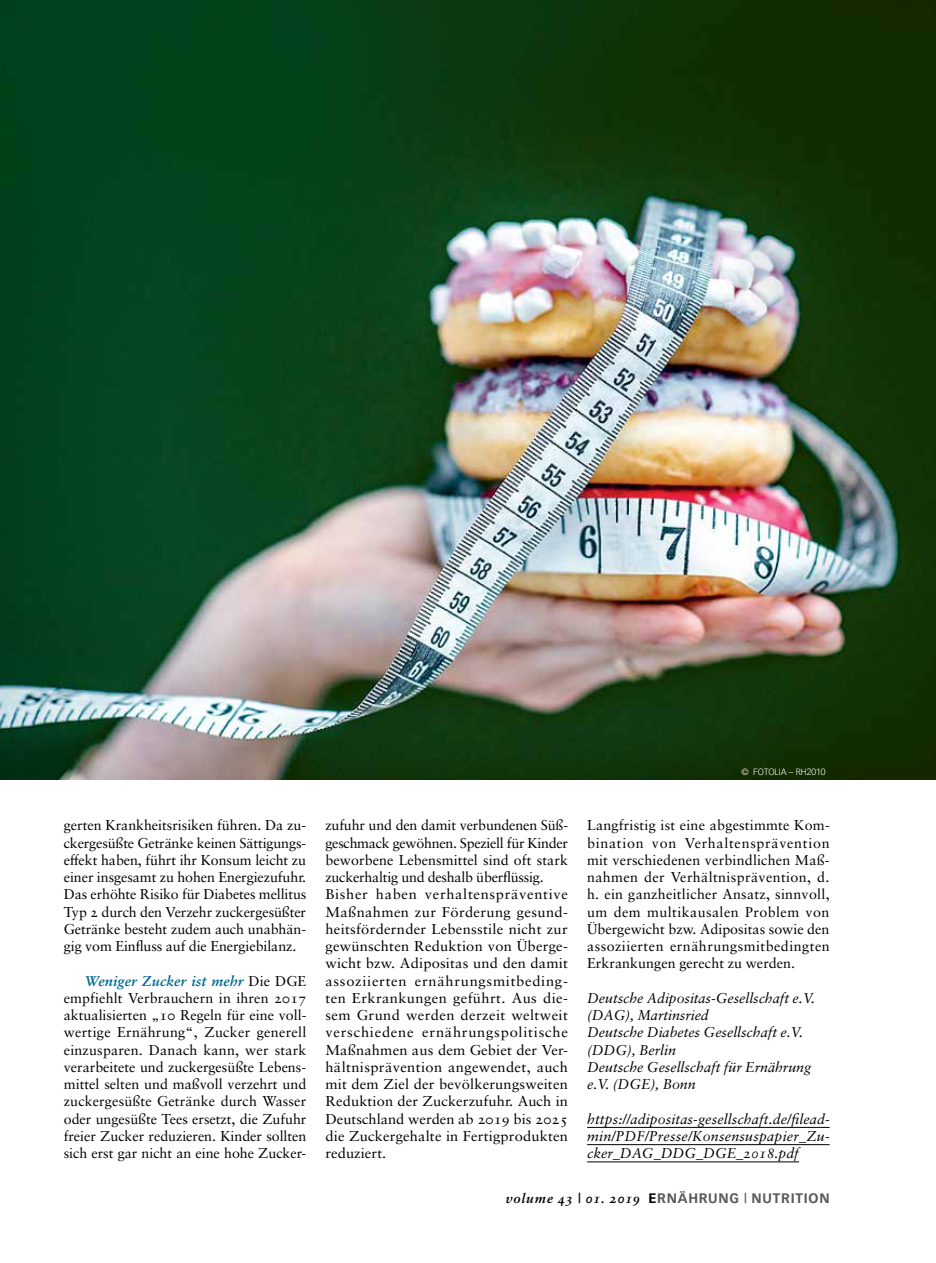
<style>
.page{position:relative;width:936px;height:1263px;background:#fff}
.page>*{position:absolute;margin:0;border:0;box-sizing:border-box;transform-origin:0 0}
.t1{font:14.25px/17.2px "Sabon LT Pro";letter-spacing:.01em;color:#000;text-align:justify}
.t2{font:italic 14.25px/17.2px "Sabon LT Pro";letter-spacing:-.005em;color:#000}
.t3{font:700 13.5px "Vectora LT Std";letter-spacing:.055em;color:#58595b}
.t4{font:300 9px "Vectora LT Std";color:#fff}
.s1{font-weight:700;font-style:italic;color:#006991}
.s2{font-family:"Sabon LT Pro";font-style:italic;color:#000}
.s3{color:#000}
.s4{font-family:"Sabon LT Pro";font-style:italic}
</style>
<div class="page">
<hr style="left:587px;top:1127px;width:242px;height:1px;background:#000">
<hr style="left:587px;top:1144px;width:242px;height:1px;background:#000">
<hr style="left:587px;top:1161px;width:212px;height:1px;background:#000">
<img style="left:0;top:0;width:935px;height:779px">
<p class="t1" style="left:64px;top:816px;width:244px">gerten Krankheitsrisiken führen. Da zu&shy;ckergesüßte Getränke keinen Sättigungs&shy;effekt haben, führt ihr Konsum leicht zu einer insgesamt zu hohen Energiezufuhr.<br>Das erhöhte Risiko für Diabetes mellitus Typ 2 durch den Verzehr zuckergesüßter Getränke besteht zudem auch unabhän&shy;gig vom Einfluss auf die Energiebilanz.</p>
<p class="t1" style="left:64px;top:972px;width:244px;text-indent:21px"><span class="s1">Weniger Zucker ist mehr</span> Die DGE empfiehlt Verbrauchern in ihren 2017 aktualisierten „10 Regeln für eine voll&shy;wertige Ernährung“, Zucker generell einzusparen. Danach kann, wer stark verarbeitete und zuckergesüßte Lebens&shy;mittel selten und maßvoll verzehrt und zuckergesüßte Getränke durch Wasser oder ungesüßte Tees ersetzt, die Zufuhr freier Zucker reduzieren. Kinder sollten sich erst gar nicht an eine hohe Zucker-</p>
<p class="t4" style="left:741px;top:767px;width:85px">© FOTOLIA – RH2010</p>
<p class="t1" style="left:325px;top:816px;width:244px;text-align:left">zufuhr und den damit verbundenen Süß&shy;geschmack gewöhnen. Speziell für Kinder beworbene Lebensmittel sind oft stark zuckerhaltig und deshalb überflüssig.<br>Bisher haben verhaltenspräventive Maßnahmen zur Förderung gesund&shy;heitsfördernder Lebensstile nicht zur gewünschten Reduktion von Überge&shy;wicht bzw. Adipositas und den damit assoziierten ernährungsmitbeding&shy;ten Erkrankungen geführt. Aus die&shy;sem Grund werden derzeit weltweit verschiedene ernährungspolitische Maßnahmen aus dem Gebiet der Ver&shy;hältnisprävention angewendet, auch mit dem Ziel der bevölkerungsweiten Reduktion der Zuckerzufuhr. Auch in Deutschland werden ab 2019 bis 2025 die Zuckergehalte in Fertigprodukten reduziert.</p>
<p class="t1" style="left:587px;top:816px;width:244px">Langfristig ist eine abgestimmte Kom&shy;bination von Verhaltensprävention mit verschiedenen verbindlichen Maß&shy;nahmen der Verhältnisprävention, d. h. ein ganzheitlicher Ansatz, sinnvoll, um dem multikausalen Problem von Übergewicht bzw. Adipositas sowie den assoziierten ernährungsmitbedingten Erkrankungen gerecht zu werden.</p>
<p class="t2" style="left:587px;top:989px;width:229px">Deutsche Adipositas-Gesellschaft e.V. (DAG), Martinsried<br>Deutsche Diabetes Gesellschaft e.V. (DDG), Berlin<br>Deutsche Gesellschaft für Ernährung e.V. (DGE), Bonn</p>
<p class="t2" style="left:587px;top:1110px;width:244px;text-align:justify">https://adipositas-gesellschaft.de/filead&shy;min/PDF/Presse/Konsensuspapier_Zu&shy;cker_DAG_DDG_DGE_2018.pdf</p>
<p class="t3" style="left:506px;top:1190px;width:325px"><span class="s2">volume 43 | 01. 2019</span> <span class="s3">E</span>RNÄHRUNG <span class="s4">|</span> NUTRITION</p>
</div>
